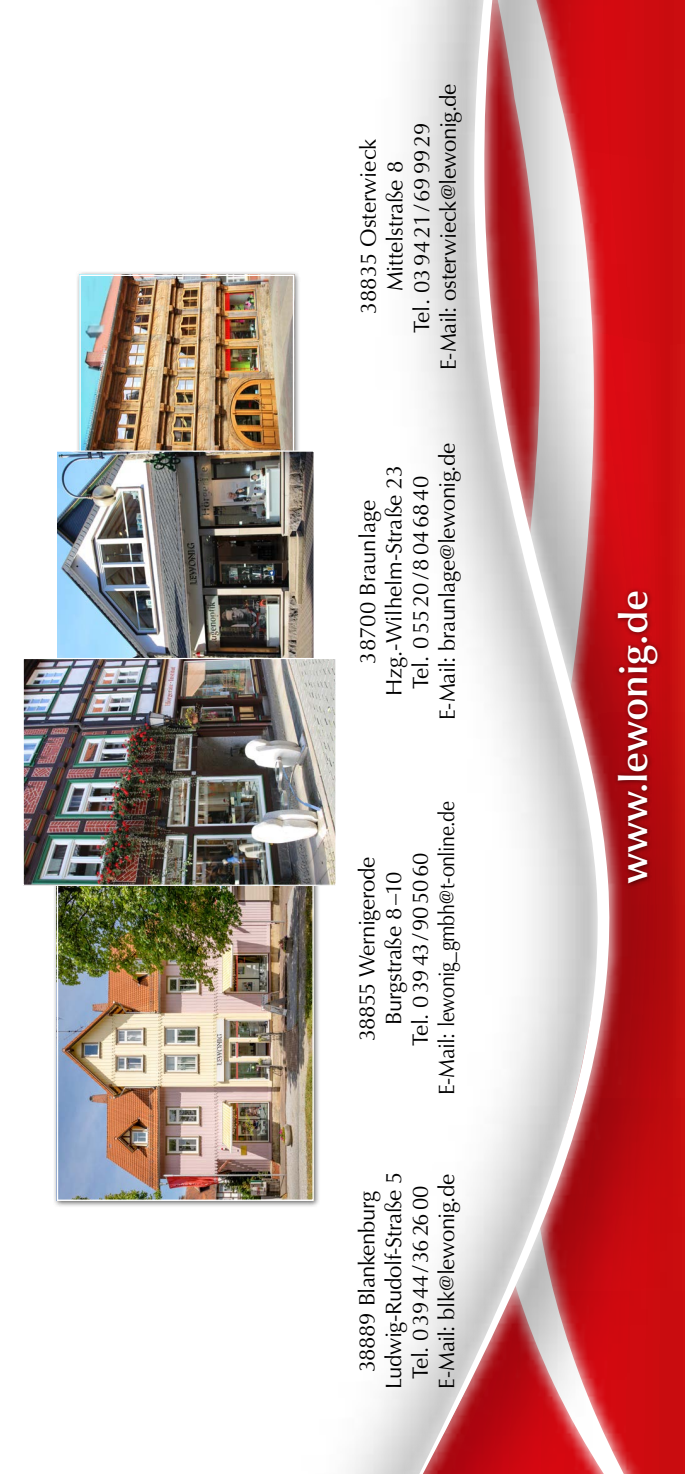
<style>
.page{position:relative;width:685px;height:1474px;background:#fff}
.page>*{position:absolute;margin:0;border:0;box-sizing:border-box;transform-origin:0 0}
.t1{font:600 39.38px "Optima LT Std";color:#fff}
.t2{font:22.22px/26.6px "Optima LT Std";letter-spacing:-.015em;color:#000;text-align:center}
.t3{font:22.22px "Optima LT Std";letter-spacing:-.015em;color:#000;scale:.96 1}
.t4{font:22.22px "Optima";color:#000}
.s1{font-family:"Optima LT Std"}
</style>
<div class="page">
<img style="left:320px;top:0;width:365px;height:1473px">
<img style="left:365px;top:0;width:265px;height:1473px">
<svg style="left:387px;top:0;width:223px;height:1473px"></svg>
<div style="left:613px;top:587px;width:50px;height:303px;background:#000;opacity:.6"></div>
<div style="left:53px;top:874px;width:267px;height:333px;background:#000;opacity:.6"></div>
<img style="left:59px;top:885px;width:253px;height:313px">
<div style="left:57px;top:878px;width:257px;height:322px;border:1px solid #fff"></div>
<div style="left:75px;top:270px;width:226px;height:194px;background:#000;opacity:.6"></div>
<img style="left:81px;top:276px;width:211px;height:174px">
<div style="left:79px;top:274px;width:215px;height:184px;border:1px solid #fff"></div>
<img style="left:58px;top:452px;width:254px;height:206px">
<div style="left:56px;top:450px;width:258px;height:233px;border:1px solid #fff"></div>
<img style="left:25px;top:660px;width:309px;height:223px">
<div style="left:23px;top:658px;width:313px;height:227px;border:1px solid #fff"></div>
<p class="t2" style="left:355px;top:314px;width:177px;rotate:-90deg">38835 Osterwieck<br>Mittelstraße 8</p>
<p class="t4" style="left:408px;top:333px;width:212px;rotate:-90deg"><span class="s1">Tel.</span> 039421/699929</p>
<p class="t3" style="left:435px;top:370px;width:299px;rotate:-90deg">E-Mail: osterwieck@lewonig.de</p>
<p class="t2" style="left:354px;top:719px;width:278px;rotate:-90deg">38700 Braunlage<br>Hzg.-Wilhelm-Straße 23<br>Tel. 05520/8046840<br>E-Mail: braunlage@lewonig.de</p>
<p class="t2" style="left:354px;top:1095px;width:295px;rotate:-90deg">38855 Wernigerode<br>Burgstraße 8–10<br>Tel. 03943/905060<br>E-Mail: lewonig_gmbh@t-online.de</p>
<p class="t2" style="left:354px;top:1389px;width:219px;rotate:-90deg">38889 Blankenburg<br>Ludwig-Rudolf-Straße 5<br>Tel. 03944/362600<br>E-Mail: blk@lewonig.de</p>
<h1 class="t1" style="left:610px;top:884px;width:296px;rotate:-90deg">www.lewonig.de</h1>
</div>
